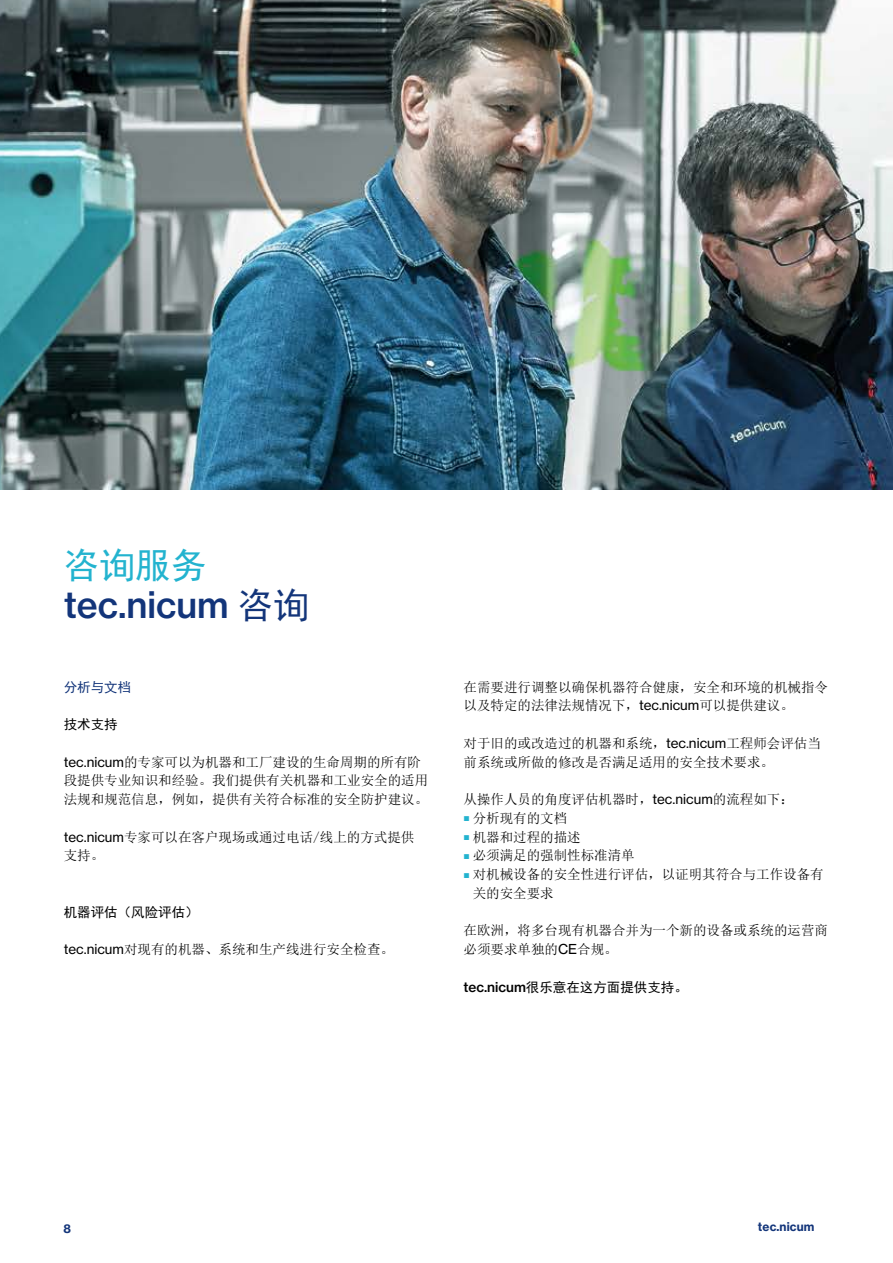
<style>
.page{position:relative;width:893px;height:1263px;background:#fff}
.page>*{position:absolute;margin:0;border:0;box-sizing:border-box;transform-origin:0 0}
.t1{font:36px "N Haas Grotesk TX Pro 65 Md";color:#13357a}
.t2{font:36px "Sim Hei";color:#23b3cf}
.t3{font:13.5px/18.8px "Sim Sun";color:#000}
.t4{font:13.5px "Sim Hei";color:#000}
.t5{font:13.5px "Sim Hei";color:#13357a}
.t6{font:12px "N Haas Grotesk TX Pro 75 Bd";letter-spacing:.01em;color:#13357a}
.s1{font-family:"Sim Hei"}
.s2{font-family:"N Haas Grotesk TX Pro 55 Rg"}
.s3{font-family:"Arial";font-size:10.5px;color:#23b3cf}
.s4{font-family:"N Haas Grotesk TX Pro 65 Md"}
</style>
<div class="page">
<img style="left:0;top:0;width:893px;height:489px">
<h1 class="t2" style="left:64px;top:547px;width:144px">咨询服务</h1>
<h1 class="t1" style="left:64px;top:582px;width:247px">tec.nicum <span class="s1">咨询</span></h1>
<p class="t5" style="left:64px;top:680px;width:69px">分析与文档</p>
<p class="t4" style="left:64px;top:717px;width:55px">技术支持</p>
<p class="t3" style="left:64px;top:752px;width:366px"><span class="s2">tec.nicum</span>的专家可以为机器和工厂建设的生命周期的所有阶段提供专业知识和经验。我们提供有关机器和工业安全的适用法规和规范信息，例如，提供有关符合标准的安全防护建议。</p>
<p class="t3" style="left:64px;top:827px;width:352px"><span class="s2">tec.nicum</span>专家可以在客户现场或通过电话/线上的方式提供支持。</p>
<p class="t4" style="left:64px;top:905px;width:136px">机器评估（风险评估）</p>
<p class="t3" style="left:64px;top:940px;width:332px"><span class="s2">tec.nicum</span>对现有的机器、系统和生产线进行安全检查。</p>
<p class="t3" style="left:463px;top:677px;width:366px">在需要进行调整以确保机器符合健康，安全和环境的机械指令以及特定的法律法规情况下，<span class="s2">tec.nicum</span>可以提供建议。</p>
<p class="t3" style="left:463px;top:734px;width:359px">对于旧的或改造过的机器和系统，<span class="s2">tec.nicum</span>工程师会评估当前系统或所做的修改是否满足适用的安全技术要求。</p>
<p class="t3" style="left:463px;top:790px;width:332px">从操作人员的角度评估机器时，<span class="s2">tec.nicum</span>的流程如下：</p>
<p class="t3" style="left:463px;top:809px;width:105px"><span class="s3">■</span> 分析现有的文档</p>
<p class="t3" style="left:463px;top:827px;width:119px"><span class="s3">■</span> 机器和过程的描述</p>
<p class="t3" style="left:463px;top:846px;width:173px"><span class="s3">■</span> 必须满足的强制性标准清单</p>
<p class="t3" style="left:473px;top:865px;width:352px;text-indent:-9px"><span class="s3">■</span> 对机械设备的安全性进行评估，以证明其符合与工作设备有关的安全要求</p>
<p class="t3" style="left:463px;top:921px;width:366px">在欧洲，将多台现有机器合并为一个新的设备或系统的运营商必须要求单独的<span class="s2">CE</span>合规。</p>
<p class="t4" style="left:463px;top:980px;width:226px"><span class="s4">tec.nicum</span>很乐意在这方面提供支持。</p>
<p class="t6" style="left:63px;top:1221px;width:9px">8</p>
<p class="t6" style="left:758px;top:1219px;width:67px">tec.nicum 学</p>
</div>
